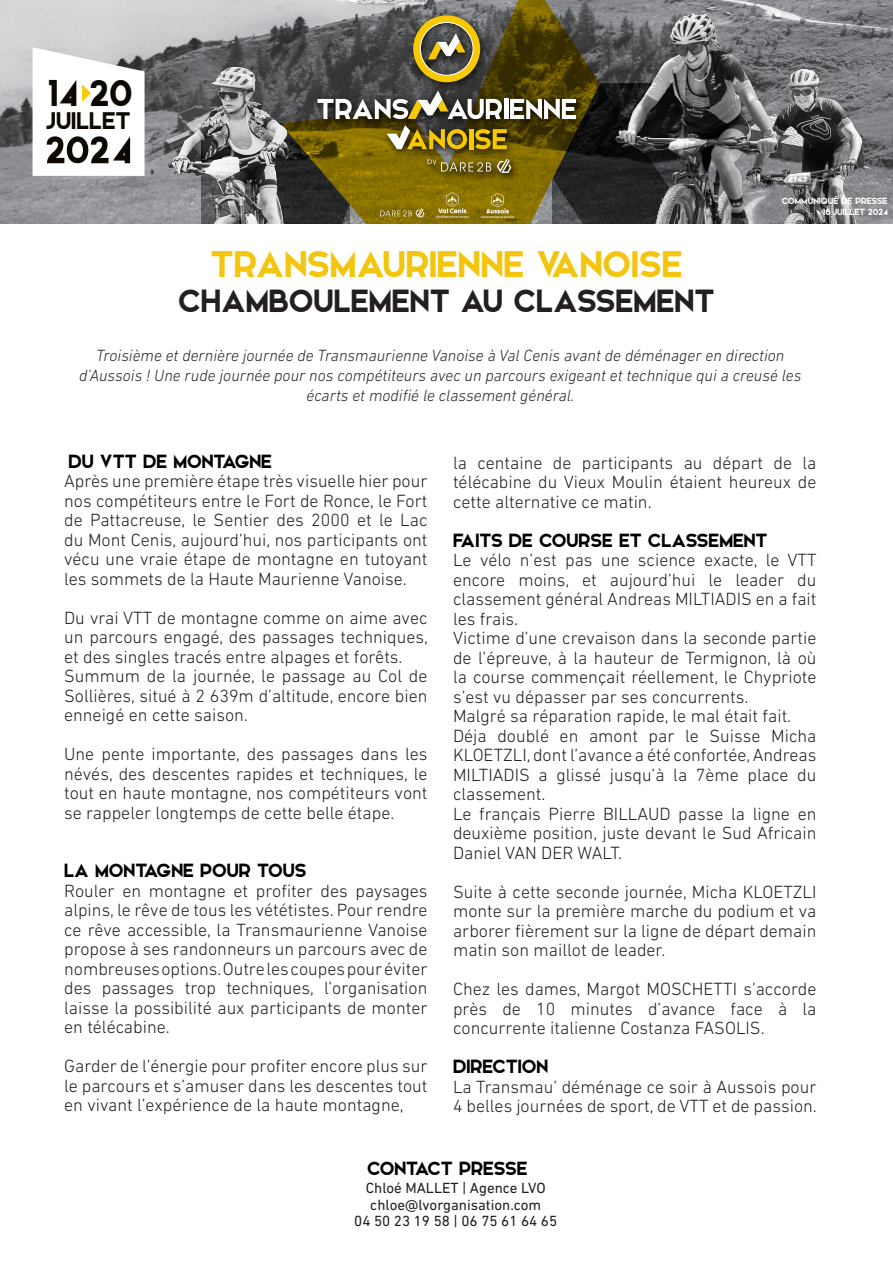
<style>
.page{position:relative;width:893px;height:1263px;background:#fff}
.page>*{position:absolute;margin:0;border:0;box-sizing:border-box;transform-origin:0 0}
.t1{font:51.45px "Elkwood";color:#0d0802}
.t2{font:49.95px "Elkwood";color:#0d0802}
.t3{font:49.5px "Elkwood";color:#f3c50e}
.t4{font:42.9px "Elkwood";color:#231f20}
.t5{font:32.1px "Elkwood";color:#0d0802}
.t6{font:25.5px "Elkwood";color:#000001}
.t7{font:300 18px/19.5px "DIN Next LT Pro";color:#231f20;text-align:justify}
.t8{font:italic 300 16.5px/19.8px "DIN Next LT Pro";color:#231f20;text-align:center}
.t9{font:15px "DIN Next LT Pro";color:#231f20}
.t10{font:12px "Elkwood";color:#fff}
</style>
<div class="page">
<img style="left:0;top:0;width:893px;height:223px">
<svg style="left:280px;top:0;width:317px;height:15px;background:#a5a49d"></svg>
<img style="left:853px;top:41px;width:40px;height:182px">
<img style="left:597px;top:0;width:256px;height:223px">
<img style="left:166px;top:49px;width:35px;height:174px">
<svg style="left:33px;top:47px;width:112px;height:129px"></svg>
<img style="left:309px;top:7px;width:280px;height:8px">
<svg style="left:201px;top:15px;width:491px;height:208px;background:#635d40"></svg>
<img style="left:437px;top:193px;width:32px;height:25px">
<p class="t2" style="left:48px;top:68px;width:86px">14 20</p>
<p class="t5" style="left:46px;top:105px;width:86px">JUILLET</p>
<p class="t1" style="left:46px;top:125px;width:87px">2024</p>
<p class="t3" style="left:210px;top:240px;width:473px">TRANSMAURIENNE VANOISE</p>
<p class="t4" style="left:178px;top:280px;width:538px">CHAMBOULEMENT AU CLASSEMENT</p>
<p class="t10" style="left:782px;top:195px;width:107px">COMMUNIQUÉ DE PRESSE</p>
<p class="t10" style="left:823px;top:206px;width:66px">16 JUILLET 2024</p>
<p class="t8" style="left:79px;top:345px;width:724px">Troisième et dernière journée de Transmaurienne Vanoise à Val Cenis avant de déménager en direction d’Aussois ! Une rude journée pour nos compétiteurs avec un parcours exigeant et technique qui a creusé les écarts et modifié le classement général.</p>
<p class="t6" style="left:68px;top:449px;width:205px">DU VTT DE MONTAGNE</p>
<p class="t7" style="left:64px;top:471px;width:365px">Après une première étape très visuelle hier pour nos compétiteurs entre le Fort de Ronce, le Fort de Pattacreuse, le Sentier des 2000 et le Lac du Mont Cenis, aujourd’hui, nos participants ont vécu une vraie étape de montagne en tutoyant les sommets de la Haute Maurienne Vanoise.</p>
<p class="t7" style="left:64px;top:608px;width:365px">Du vrai VTT de montagne comme on aime avec un parcours engagé, des passages techniques, et des singles tracés entre alpages et forêts.</p>
<p class="t7" style="left:64px;top:666px;width:365px">Summum de la journée, le passage au Col de Sollières, situé à 2 639m d’altitude, encore bien enneigé en cette saison.</p>
<p class="t7" style="left:64px;top:744px;width:365px">Une pente importante, des passages dans les névés, des descentes rapides et techniques, le tout en haute montagne, nos compétiteurs vont se rappeler longtemps de cette belle étape.</p>
<p class="t6" style="left:64px;top:858px;width:244px">LA MONTAGNE POUR TOUS</p>
<p class="t7" style="left:64px;top:881px;width:365px">Rouler en montagne et profiter des paysages alpins, le rêve de tous les vététistes. Pour rendre ce rêve accessible, la Transmaurienne Vanoise propose à ses randonneurs un parcours avec de nombreuses options. Outre les coupes pour éviter des passages trop techniques, l’organisation laisse la possibilité aux participants de monter en télécabine.</p>
<p class="t7" style="left:64px;top:1056px;width:365px">Garder de l’énergie pour profiter encore plus sur le parcours et s’amuser dans les descentes tout en vivant l’expérience de la haute montagne,</p>
<p class="t7" style="left:453px;top:453px;width:365px">la centaine de participants au départ de la télécabine du Vieux Moulin étaient heureux de cette alternative ce matin.</p>
<p class="t6" style="left:453px;top:528px;width:316px">FAITS DE COURSE ET CLASSEMENT</p>
<p class="t7" style="left:453px;top:550px;width:365px">Le vélo n’est pas une science exacte, le VTT encore moins, et aujourd’hui le leader du classement général Andreas MILTIADIS en a fait les frais.</p>
<p class="t7" style="left:453px;top:628px;width:365px">Victime d’une crevaison dans la seconde partie de l’épreuve, à la hauteur de Termignon, là où la course commençait réellement, le Chypriote s’est vu dépasser par ses concurrents.</p>
<p class="t7" style="left:453px;top:706px;width:340px">Malgré sa réparation rapide, le mal était fait.</p>
<p class="t7" style="left:453px;top:726px;width:365px">Déja doublé en amont par le Suisse Micha KLOETZLI, dont l’avance a été confortée, Andreas MILTIADIS a glissé jusqu’à la 7ème place du classement.</p>
<p class="t7" style="left:453px;top:804px;width:365px">Le français Pierre BILLAUD passe la ligne en deuxième position, juste devant le Sud Africain Daniel VAN DER WALT.</p>
<p class="t7" style="left:453px;top:882px;width:365px">Suite à cette seconde journée, Micha KLOETZLI monte sur la première marche du podium et va arborer fièrement sur la ligne de départ demain matin son maillot de leader.</p>
<p class="t7" style="left:453px;top:979px;width:365px">Chez les dames, Margot MOSCHETTI s’accorde près de 10 minutes d’avance face à la concurrente italienne Costanza FASOLIS.</p>
<p class="t6" style="left:453px;top:1054px;width:97px">DIRECTION</p>
<p class="t7" style="left:453px;top:1077px;width:365px">La Transmau’ déménage ce soir à Aussois pour<br>4 belles journées de sport, de VTT et de passion.</p>
<p class="t6" style="left:367px;top:1156px;width:162px">CONTACT PRESSE</p>
<p class="t9" style="left:366px;top:1179px;width:182px">Chloé MALLET | Agence LVO</p>
<p class="t9" style="left:370px;top:1196px;width:172px">chloe@lvorganisation.com</p>
<p class="t9" style="left:354px;top:1212px;width:204px">04 50 23 19 58 | 06 75 61 64 65</p>
</div>
